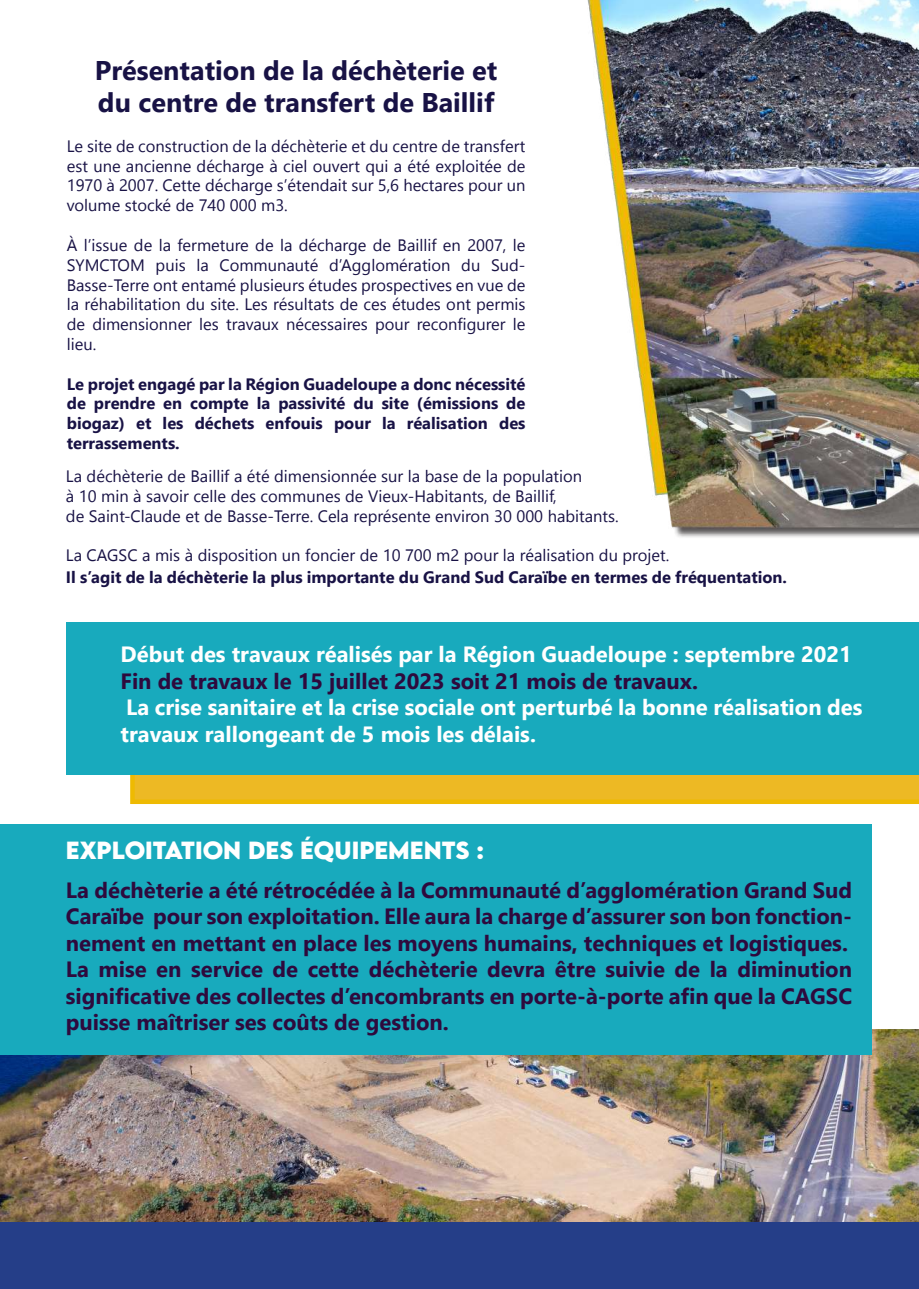
<style>
.page{position:relative;width:919px;height:1289px;background:#fff}
.page>*{position:absolute;margin:0;border:0;box-sizing:border-box;transform-origin:0 0}
.t1{font:700 27px/32.4px "Leelawadee UI";color:#181245}
.t2{font:700 22.05px/26.4px "Leelawadee UI";color:#2e0a3d}
.t3{font:700 22.05px/26.4px "Leelawadee UI";color:#fff}
.t4{font:700 22.05px "LEMONMILK";color:#fff}
.t5{font:16.5px/19.8px "Leelawadee UI";color:#181245;text-align:justify}
.t6{font:700 16.5px/19.8px "Leelawadee UI";color:#181245;text-align:justify}
</style>
<div class="page">
<svg style="left:130px;top:774px;width:788px;height:30px;background:#e6b823"></svg>
<img style="left:0;top:1029px;width:918px;height:193px">
<div style="left:0;top:1222px;width:918px;height:66px;background:#253e88"></div>
<div style="left:67px;top:622px;width:851px;height:152px;background:#18aabd"></div>
<img style="left:587px;top:0;width:331px;height:538px">
<div style="left:0;top:824px;width:870px;height:230px;background:#18aabd"></div>
<h1 class="t1" style="left:95px;top:52px;width:404px">Présentation de la déchèterie et du centre de transfert de Baillif</h1>
<p class="t5" style="left:67px;top:135px;width:460px">Le site de construction de la déchèterie et du centre de transfert est une ancienne décharge à ciel ouvert qui a été exploitée de 1970 à 2007. Cette décharge s’étendait sur 5,6 hectares pour un volume stocké de 740 000 m3.</p>
<p class="t5" style="left:67px;top:234px;width:460px">À l’issue de la fermeture de la décharge de Baillif en 2007, le SYMCTOM puis la Communauté d’Agglomération du Sud-Basse-Terre ont entamé plusieurs études prospectives en vue de la réhabilitation du site. Les résultats de ces études ont permis de dimensionner les travaux nécessaires pour reconfigurer le lieu.</p>
<p class="t6" style="left:67px;top:373px;width:460px">Le projet engagé par la Région Guadeloupe a donc nécessité de prendre en compte la passivité du site (émissions de biogaz) et les déchets enfouis pour la réalisation des terrassements.</p>
<p class="t5" style="left:66px;top:465px;width:554px;text-align:left">La déchèterie de Baillif a été dimensionnée sur la base de la population<br>à 10 min à savoir celle des communes de Vieux-Habitants, de Baillif,<br>de Saint-Claude et de Basse-Terre. Cela représente environ 30 000 habitants.</p>
<p class="t5" style="left:66px;top:544px;width:604px">La CAGSC a mis à disposition un foncier de 10 700 m2 pour la réalisation du projet.</p>
<p class="t6" style="left:66px;top:566px;width:722px">Il s’agit de la déchèterie la plus importante du Grand Sud Caraïbe en termes de fréquentation.</p>
<h2 class="t3" style="left:120px;top:640px;width:732px">Début des travaux réalisés par la Région Guadeloupe : septembre 2021</h2>
<h2 class="t2" style="left:120px;top:666px;width:579px">Fin de travaux le 15 juillet 2023 soit 21 mois de travaux.</h2>
<h2 class="t3" style="left:120px;top:693px;width:743px">La crise sanitaire et la crise sociale ont perturbé la bonne réalisation des travaux rallongeant de 5 mois les délais.</h2>
<h2 class="t4" style="left:66px;top:835px;width:419px">EXPLOITATION DES ÉQUIPEMENTS :</h2>
<p class="t2" style="left:66px;top:875px;width:787px">La déchèterie a été rétrocédée à la Communauté d’agglomération Grand Sud Caraïbe pour son exploitation. Elle aura la charge d’assurer son bon fonction&shy;nement en mettant en place les moyens humains, techniques et logistiques.<br>La mise en service de cette déchèterie devra être suivie de la diminution significative des collectes d’encombrants en porte-à-porte afin que la CAGSC puisse maîtriser ses coûts de gestion.</p>
</div>
